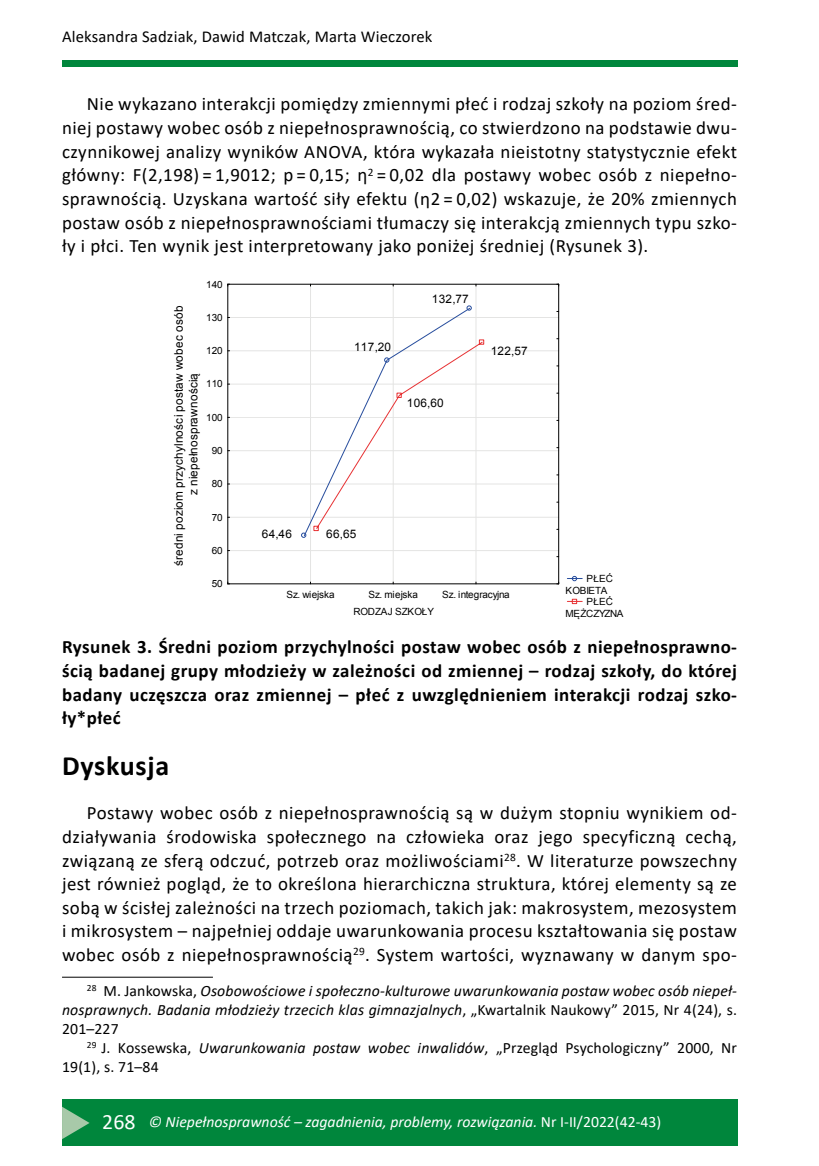
<style>
.page{position:relative;width:819px;height:1166px;background:#fff}
.page>*{position:absolute;margin:0;border:0;box-sizing:border-box;transform-origin:0 0}
.H2_Tyt_16{font:700 28px "Calibri";letter-spacing:.025em;color:#000}
.P_Text_10_8{font:18.9px/23.6px "Calibri";letter-spacing:.025em;color:#000;text-align:justify}
.N_Foto_Podpis_NEW{font:700 18.9px/23.6px "Calibri";letter-spacing:.025em;color:#000;text-align:justify}
.t1{font:16.62px "Calibri";letter-spacing:.01em;color:#000}
.P_Text_10_8-2{font:italic 15.75px "Calibri";letter-spacing:.01em;color:#000}
.P_Text_10_8-3{font:15.75px "Calibri";letter-spacing:.01em;color:#000}
.t2{font:italic 15.75px "Calibri";color:#fff}
.t3{font:11.72px/14.7px "Arial";letter-spacing:.025em;color:#000;text-align:center}
.t4{font:9.97px "Arial";letter-spacing:.005em;color:#000}
.t5{font:9.97px "Arial";letter-spacing:-.045em;color:#000}
.s1{font-style:normal}
.s2{font-style:italic}
.s3{font-style:normal;font-size:21.88px}
</style>
<div class="page">
<div style="left:62px;top:60px;width:675px;height:7px;background:#00863c"></div>
<div style="left:62px;top:1099px;width:675px;height:47px;background:#00863c"></div>
<svg style="left:62px;top:1106px;width:28px;height:33px"></svg>
<svg style="left:567px;top:576px;width:15px;height:5px"></svg>
<svg style="left:567px;top:599px;width:15px;height:5px"></svg>
<hr style="left:310px;top:284px;width:1px;height:300px;background:#e4e4e3">
<hr style="left:393px;top:284px;width:1px;height:300px;background:#e4e4e3">
<hr style="left:475px;top:284px;width:1px;height:300px;background:#e4e4e3">
<hr style="left:228px;top:550px;width:330px;height:1px;background:#e4e4e3">
<hr style="left:228px;top:517px;width:330px;height:1px;background:#e4e4e3">
<hr style="left:228px;top:484px;width:330px;height:1px;background:#e4e4e3">
<hr style="left:228px;top:450px;width:330px;height:1px;background:#e4e4e3">
<hr style="left:228px;top:417px;width:330px;height:1px;background:#e4e4e3">
<hr style="left:228px;top:384px;width:330px;height:1px;background:#e4e4e3">
<hr style="left:228px;top:350px;width:330px;height:1px;background:#e4e4e3">
<hr style="left:228px;top:317px;width:330px;height:1px;background:#e4e4e3">
<svg style="left:301px;top:533px;width:5px;height:5px"></svg>
<svg style="left:303px;top:307px;width:167px;height:229px"></svg>
<svg style="left:313px;top:339px;width:171px;height:192px"></svg>
<hr style="left:228px;top:583px;width:330px;height:1px;background:#000">
<hr style="left:228px;top:284px;width:330px;height:1px;background:#000">
<hr style="left:227px;top:284px;width:1px;height:300px;background:#000">
<hr style="left:558px;top:284px;width:1px;height:300px;background:#000">
<hr style="left:62px;top:977px;width:151px;height:1px;background:#000">
<p class="t1" style="left:62px;top:25px;width:372px">Aleksandra Sadziak, Dawid Matczak, Marta Wieczorek</p>
<p class="P_Text_10_8" style="left:62px;top:92px;width:676px;text-indent:25px">Nie wykazano interakcji pomiędzy zmiennymi płeć i rodzaj szkoły na poziom śred&shy;niej postawy wobec osób z niepełnosprawnością, co stwierdzono na podstawie dwu&shy;czynnikowej analizy wyników ANOVA, która wykazała nieistotny statystycznie efekt główny: F(2,198) = 1,9012; p = 0,15; η<sup>2</sup> = 0,02 dla postawy wobec osób z niepełno&shy;sprawnością. Uzyskana wartość siły efektu (η2 = 0,02) wskazuje, że 20% zmiennych postaw osób z niepełnosprawnościami tłumaczy się interakcją zmiennych typu szko&shy;ły i płci. Ten wynik jest interpretowany jako poniżej średniej (Rysunek 3).</p>
<p class="t4" style="left:206px;top:277px;width:18px">140</p>
<p class="t3" style="left:171px;top:566px;width:262px;rotate:-90deg">średni poziom przychylności postaw wobec osób z niepełnosprawnością</p>
<p class="t4" style="left:206px;top:311px;width:18px">130</p>
<p class="t4" style="left:206px;top:344px;width:18px">120</p>
<p class="t4" style="left:206px;top:377px;width:18px">110</p>
<p class="t4" style="left:206px;top:411px;width:18px">100</p>
<p class="t4" style="left:212px;top:444px;width:13px">90</p>
<p class="t4" style="left:212px;top:477px;width:13px">80</p>
<p class="t4" style="left:212px;top:511px;width:13px">70</p>
<p class="t4" style="left:212px;top:544px;width:13px">60</p>
<p class="t4" style="left:212px;top:577px;width:13px">50</p>
<p class="t3" style="left:354px;top:340px;width:38px">117,20</p>
<p class="t3" style="left:432px;top:291px;width:38px">132,77</p>
<p class="t3" style="left:407px;top:396px;width:38px">106,60</p>
<p class="t3" style="left:491px;top:344px;width:38px">122,57</p>
<p class="t3" style="left:262px;top:527px;width:32px">64,46</p>
<p class="t3" style="left:326px;top:526px;width:32px">66,65</p>
<p class="t4" style="left:286px;top:588px;width:50px">Sz. wiejska</p>
<p class="t4" style="left:368px;top:588px;width:51px">Sz. miejska</p>
<p class="t4" style="left:442px;top:588px;width:69px">Sz. integracyjna</p>
<p class="t4" style="left:353px;top:605px;width:82px">RODZAJ SZKOŁY</p>
<p class="t4" style="left:586px;top:572px;width:28px">PŁEĆ</p>
<p class="t4" style="left:565px;top:584px;width:43px">KOBIETA</p>
<p class="t4" style="left:586px;top:595px;width:28px">PŁEĆ</p>
<p class="t5" style="left:565px;top:606px;width:60px">MĘŻCZYZNA</p>
<p class="N_Foto_Podpis_NEW" style="left:62px;top:635px;width:676px">Rysunek 3. Średni poziom przychylności postaw wobec osób z niepełnosprawno&shy;ścią badanej grupy młodzieży w zależności od zmiennej – rodzaj szkoły, do której badany uczęszcza oraz zmiennej – płeć z uwzględnieniem interakcji rodzaj szko&shy;ły*płeć</p>
<h2 class="H2_Tyt_16" style="left:62px;top:746px;width:109px">Dyskusja</h2>
<p class="P_Text_10_8" style="left:62px;top:801px;width:676px;text-indent:25px">Postawy wobec osób z niepełnosprawnością są w dużym stopniu wynikiem od&shy;działywania środowiska społecznego na człowieka oraz jego specyficzną cechą, związaną ze sferą odczuć, potrzeb oraz możliwościami<sup>28</sup>. W literaturze powszechny jest również pogląd, że to określona hierarchiczna struktura, której elementy są ze sobą w ścisłej zależności na trzech poziomach, takich jak: makrosystem, mezosystem i mikrosystem – najpełniej oddaje uwarunkowania procesu kształtowania się postaw wobec osób z niepełnosprawnością<sup>29</sup>. System wartości, wyznawany w danym spo-</p>
<p class="P_Text_10_8-2" style="left:87px;top:980px;width:651px"><sup>28</sup> <span class="s1">M. Jankowska,</span> Osobowościowe i społeczno-kulturowe uwarunkowania postaw wobec osób niepeł-</p>
<p class="P_Text_10_8-2" style="left:62px;top:999px;width:676px">nosprawnych. Badania młodzieży trzecich klas gimnazjalnych<span class="s1">, „Kwartalnik Naukowy” 2015, Nr 4(24), s.</span></p>
<p class="P_Text_10_8-3" style="left:62px;top:1018px;width:58px">201–227</p>
<p class="P_Text_10_8-3" style="left:87px;top:1036px;width:651px"><sup>29</sup> J. Kossewska, <span class="s2">Uwarunkowania postaw wobec inwalidów</span>, „Przegląd Psychologiczny” 2000, Nr</p>
<p class="P_Text_10_8-3" style="left:62px;top:1055px;width:98px">19(1), s. 71–84</p>
<p class="t2" style="left:102px;top:1111px;width:560px"><span class="s3">268</span> © Niepełnosprawność – zagadnienia, problemy, rozwiązania. <span class="s1">Nr I-II/2022(42-43)</span></p>
</div>
